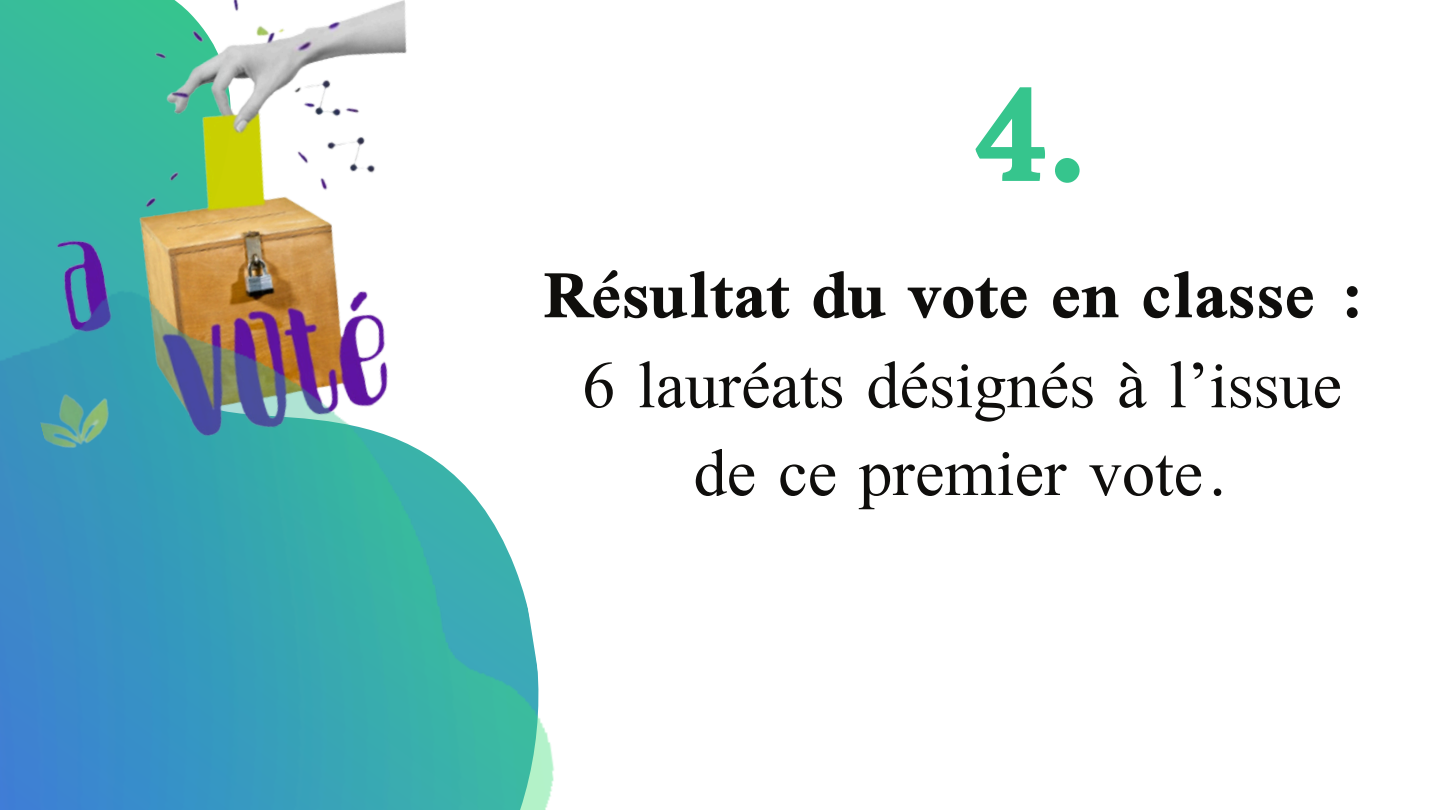
<style>
.page{position:relative;width:1440px;height:810px;background:#fff}
.page>*{position:absolute;margin:0;border:0;box-sizing:border-box;transform-origin:0 0}
.t1{font:700 144px "Halant";color:#36c58d}
.t2{font:88px/87.8px "Scheherazade";color:#0f0e0c;text-align:center}
.t3{font:700 88px "Scheherazade";color:#0f0e0c}
</style>
<div class="page">
<img style="left:0;top:0;width:407px;height:58px">
<img style="left:0;top:58px;width:554px;height:752px">
<p class="t1" style="left:972px;top:31px;width:116px">4.</p>
<h1 class="t3" style="left:543px;top:235px;width:825px">Résultat du vote en classe :</h1>
<p class="t2" style="left:582px;top:333px;width:761px">6 lauréats désignés à l’issue de ce premier vote.</p>
</div>
